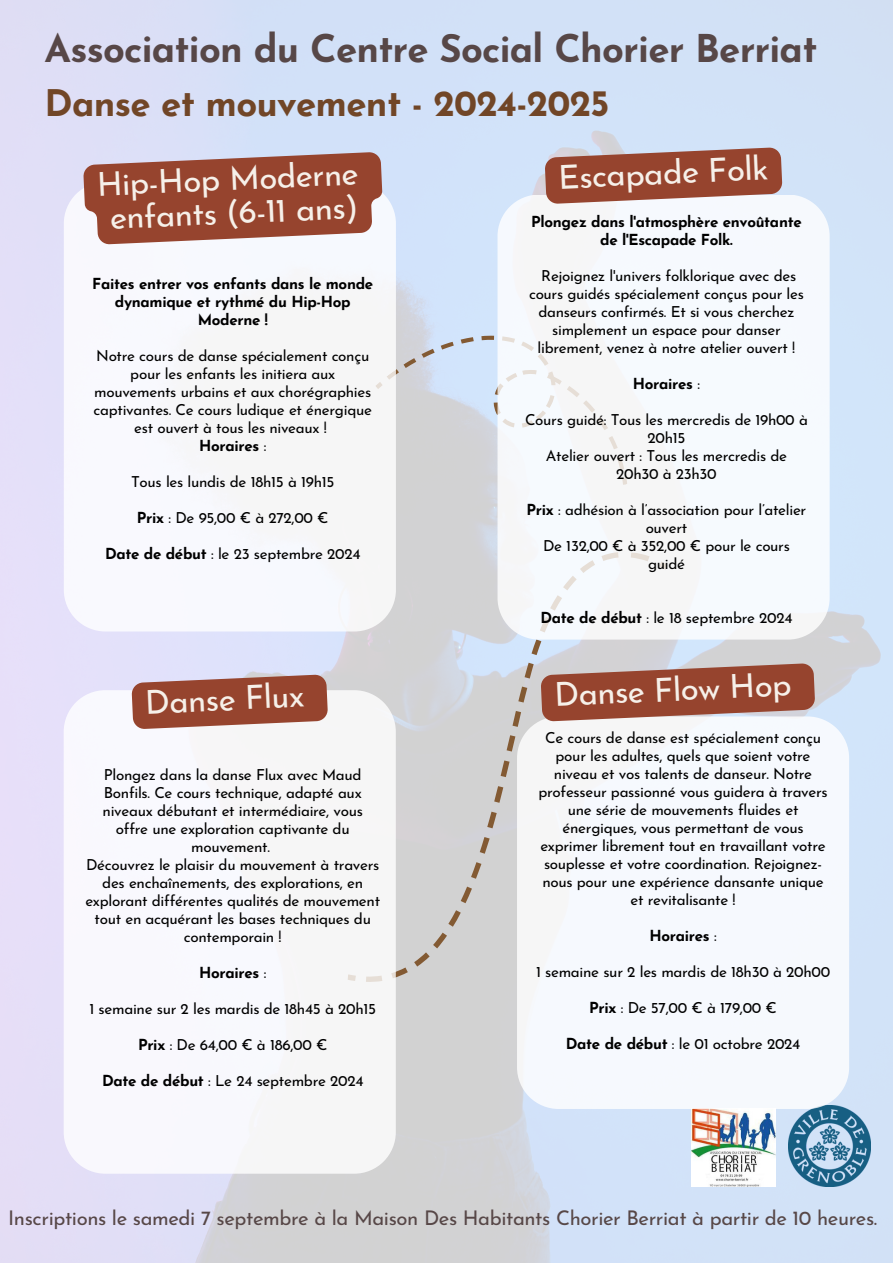
<style>
.page{position:relative;width:893px;height:1263px;background:#fff}
.page>*{position:absolute;margin:0;border:0;box-sizing:border-box;transform-origin:0 0}
.t1{font:700 38.25px "Josefin Sans";letter-spacing:-.02em;color:#574747}
.t2{font:700 36.6px "Josefin Sans";letter-spacing:-.02em;color:#714627}
.t3{font:33.08px/33.9px "Josefin Sans";color:#f6f0e9;text-align:center}
.t4{font:20.25px "Josefin Sans";letter-spacing:-.02em;color:#574747}
.t5{font:15.23px/18px "Josefin Sans";letter-spacing:-.02em;color:#000;text-align:center}
.t6{font:700 15.23px/18px "Josefin Sans";letter-spacing:-.02em;color:#000;text-align:center}
.s1{font-weight:400}
.s2{font-weight:700}
</style>
<div class="page">
<img style="left:0;top:0;width:893px;height:1263px">
<img style="left:788px;top:1105px;width:82px;height:81px">
<img style="left:691px;top:1109px;width:84px;height:77px">
<svg style="left:396px;top:330px;width:101px;height:156px;background:#d0d5dd"></svg>
<svg style="left:347px;top:540px;width:170px;height:456px;background:#d0d0d2"></svg>
<svg style="left:64px;top:182px;width:332px;height:449px"></svg>
<div style="left:517px;top:716px;width:332px;height:393px;background:#f6f9fe"></div>
<svg style="left:64px;top:690px;width:332px;height:484px"></svg>
<svg style="left:83px;top:152px;width:301px;height:93px;background:#a56252"></svg>
<div style="left:497px;top:195px;width:332px;height:444px;background:#f6f9fe"></div>
<svg style="left:512px;top:552px;width:303px;height:175px"></svg>
<svg style="left:131px;top:674px;width:197px;height:55px;background:#a46151"></svg>
<svg style="left:544px;top:147px;width:238px;height:57px;background:#a56555"></svg>
<h2 class="t1" style="left:45px;top:33px;width:774px">Association du Centre Social Chorier Berriat</h2>
<p class="t2" style="left:45px;top:88px;width:566px">Danse et mouvement - 2024-2025</p>
<p class="t3" style="left:557px;top:164px;width:212px;rotate:-3deg">Escapade Folk</p>
<p class="t6" style="left:531px;top:214px;width:272px">Plongez dans l'atmosphère envoûtante de l'Escapade Folk.</p>
<p class="t5" style="left:529px;top:268px;width:276px">Rejoignez l'univers folklorique avec des cours guidés spécialement conçus pour les danseurs confirmés. Et si vous cherchez simplement un espace pour danser librement, venez à notre atelier ouvert !</p>
<p class="t6" style="left:633px;top:376px;width:69px">Horaires <span class="s1">:</span></p>
<p class="t5" style="left:525px;top:412px;width:284px">Cours guidé: Tous les mercredis de 19h00 à<br>20h15</p>
<p class="t5" style="left:546px;top:448px;width:243px">Atelier ouvert : Tous les mercredis de<br>20h30 à 23h30</p>
<p class="t5" style="left:526px;top:502px;width:281px"><span class="s2">Prix</span> : adhésion à l’association pour l’atelier ouvert</p>
<p class="t5" style="left:543px;top:538px;width:248px">De 132,00 € à 352,00 € pour le cours guidé</p>
<p class="t5" style="left:540px;top:610px;width:254px"><span class="s2">Date de début</span> : le 18 septembre 2024</p>
<h1 class="t3" style="left:96px;top:172px;width:264px;rotate:-3deg">Hip-Hop Moderne enfants (6-11 ans)</h1>
<p class="t6" style="left:92px;top:277px;width:282px">Faites entrer vos enfants dans le monde dynamique et rythmé du Hip-Hop<br>Moderne !</p>
<p class="t5" style="left:94px;top:349px;width:280px">Notre cours de danse spécialement conçu pour les enfants les initiera aux mouvements urbains et aux chorégraphies captivantes. Ce cours ludique et énergique est ouvert à tous les niveaux !</p>
<p class="t6" style="left:199px;top:439px;width:69px">Horaires <span class="s1">:</span></p>
<p class="t5" style="left:131px;top:475px;width:205px">Tous les lundis de 18h15 à 19h15</p>
<h2 class="t5" style="left:137px;top:511px;width:193px"><span class="s2">Prix</span> : De 95,00 € à 272,00 €</h2>
<h2 class="t5" style="left:105px;top:547px;width:257px"><span class="s2">Date de début</span> : le 23 septembre 2024</h2>
<h4 class="t3" style="left:144px;top:689px;width:161px;rotate:-3deg">Danse Flux</h4>
<p class="t5" style="left:103px;top:767px;width:262px">Plongez dans la danse Flux avec Maud Bonfils. Ce cours technique, adapté aux niveaux débutant et intermédiaire, vous offre une exploration captivante du mouvement.</p>
<p class="t5" style="left:85px;top:857px;width:296px">Découvrez le plaisir du mouvement à travers des enchaînements, des explorations, en explorant différentes qualités de mouvement tout en acquérant les bases techniques du contemporain !</p>
<p class="t6" style="left:199px;top:965px;width:69px">Horaires <span class="s1">:</span></p>
<p class="t5" style="left:89px;top:1001px;width:288px">1 semaine sur 2 les mardis de 18h45 à 20h15</p>
<p class="t5" style="left:138px;top:1037px;width:191px"><span class="s2">Prix</span> : De 64,00 € à 186,00 €</p>
<h4 class="t5" style="left:102px;top:1073px;width:263px"><span class="s2">Date de début</span> : Le 24 septembre 2024</h4>
<h2 class="t3" style="left:553px;top:682px;width:239px;rotate:-3deg">Danse Flow Hop</h2>
<p class="t5" style="left:538px;top:730px;width:291px">Ce cours de danse est spécialement conçu pour les adultes, quels que soient votre niveau et vos talents de danseur. Notre professeur passionné vous guidera à travers une série de mouvements fluides et énergiques, vous permettant de vous exprimer librement tout en travaillant votre souplesse et votre coordination. Rejoignez&shy;nous pour une expérience dansante unique et revitalisante !</p>
<p class="t6" style="left:649px;top:928px;width:69px">Horaires <span class="s1">:</span></p>
<p class="t5" style="left:536px;top:964px;width:296px">1 semaine sur 2 les mardis de 18h30 à 20h00</p>
<p class="t5" style="left:589px;top:1000px;width:189px"><span class="s2">Prix</span> : De 57,00 € à 179,00 €</p>
<p class="t5" style="left:566px;top:1036px;width:236px"><span class="s2">Date de début</span> : le 01 octobre 2024</p>
<p class="t4" style="left:8px;top:1210px;width:870px">Inscriptions le samedi 7 septembre à la Maison Des Habitants Chorier Berriat à partir de 10 heures.</p>
</div>
